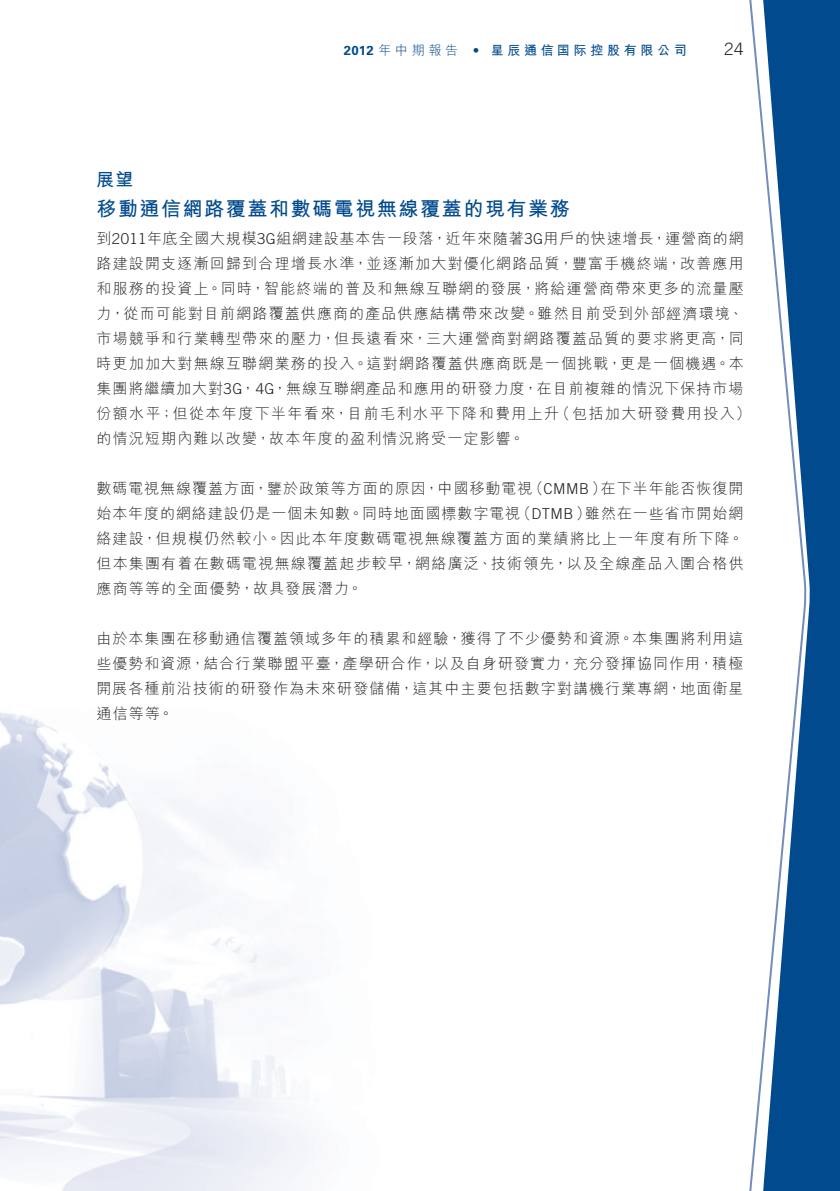
<style>
.page{position:relative;width:840px;height:1191px;background:#fff}
.page>*{position:absolute;margin:0;border:0;box-sizing:border-box;transform-origin:0 0}
.Heading_2{font:700 20px "M Hei HK";letter-spacing:.08em;color:#004a8d}
.Heading_1{font:700 18px "M Hei HK";color:#004a8d}
.t1{font:300 17px "Trade Gothic LT Std";color:#231f20}
.Body_Text{font:300 15px/25px "M Hei HK";letter-spacing:.08em;color:#231f20}
.Body_Text-2{font:300 15px "M Hei HK";letter-spacing:.06em;color:#231f20}
.Body_Text-3{font:300 15px "M Hei HK";letter-spacing:.05em;color:#231f20}
.Body_Text-4{font:300 15px "Trade Gothic LT Std";letter-spacing:.03em;color:#231f20}
.t2{font:700 13px "M Hei HK";letter-spacing:.28em;color:#004a8d}
.t3{font:300 13px "M Hei HK";letter-spacing:.28em;color:#004a8d}
.t4{font:700 13px "Univers LT Std";color:#004a8d}
.s1{font-family:"Univers LT Std";font-weight:700}
.s2{font-family:"M Hei HKS"}
.s3{font-family:"Trade Gothic LT Std"}
.s4{font-family:"M Hei HK"}
</style>
<div class="page">
<img style="left:1px;top:712px;width:314px;height:479px">
<svg style="left:749px;top:0;width:90px;height:1191px"></svg>
<img style="left:0;top:620px;width:1px;height:571px">
<p class="t3" style="left:344px;top:44px;width:116px"><span class="s1">2012</span>年中期報告</p>
<p class="t4" style="left:473px;top:43px;width:6px">•</p>
<p class="t2" style="left:490px;top:41px;width:197px">星辰通信<span class="s2">國際</span>控股有限公司</p>
<p class="t1" style="left:723px;top:39px;width:21px">24</p>
<p class="Heading_1" style="left:96px;top:166px;width:39px">展望</p>
<p class="Heading_2" style="left:96px;top:194px;width:474px">移動通信網路覆蓋和數碼電視無線覆蓋的現有業務</p>
<p class="Body_Text-3" style="left:96px;top:230px;width:648px">到<span class="s3">2011</span>年底全國大規模<span class="s3">3G</span>組網建設基本告一段落，近年來隨著<span class="s3">3G</span>用戶的快速增長，運營商的網</p>
<p class="Body_Text" style="left:96px;top:250px;width:648px">路建設開支逐漸回歸到合理增長水準，並逐漸加大對優化網路品質，豐富手機終端，改善應用</p>
<p class="Body_Text" style="left:96px;top:275px;width:648px">和服務的投資上。同時，智能終端的普及和無線互聯網的發展，將給運營商帶來更多的流量壓</p>
<p class="Body_Text" style="left:96px;top:300px;width:648px">力，從而可能對目前網路覆蓋供應商的產品供應結構帶來改變。雖然目前受到外部經濟環境、</p>
<p class="Body_Text" style="left:96px;top:325px;width:648px">市場競爭和行業轉型帶來的壓力，但長遠看來，三大運營商對網路覆蓋品質的要求將更高，同</p>
<p class="Body_Text" style="left:96px;top:350px;width:648px">時更加加大對無線互聯網業務的投入。這對網路覆蓋供應商既是一個挑戰，更是一個機遇。本</p>
<p class="Body_Text" style="left:96px;top:375px;width:648px">集團將繼續加大對 <span class="s3">G3</span> ，<span class="s3">4</span> ，<span class="s3">G</span> 無線互聯網產品和應用的研發力度，在目前複雜的情況下保持市場</p>
<p class="Body_Text" style="left:555px;top:400px;width:197px">（包括加大研發費用投入(</p>
<p class="Body_Text" style="left:96px;top:400px;width:464px">份額水平；但從本年度下半年看來，目前毛利水平下降和費用上升的情況短期內難以改變，故本年度的盈利情況將受一定影響。</p>
<p class="Body_Text-4" style="left:528px;top:479px;width:79px"><span class="s4">（</span>CMMB<span class="s4">）</span></p>
<p class="Body_Text-2" style="left:600px;top:480px;width:144px">在下半年能否恢復開</p>
<p class="Body_Text-2" style="left:96px;top:480px;width:437px">數碼電視無線覆蓋方面，鑒於政策等方面的原因，中國移動電視</p>
<p class="Body_Text" style="left:96px;top:500px;width:648px">始本年度的網絡建設仍是一個未知數。同時地面國標數字電視<br>絡建設，但規模仍然較小。因此本年度數碼電視無線覆蓋方面的業績將比上一年度有所下降。但本集團有着在數碼電視無線覆蓋起步較早，網絡廣泛、技術領先，以及全線產品入圍合格供應商等等的全面優勢，故具發展潛力。</p>
<p class="Body_Text" style="left:96px;top:625px;width:648px;text-align:justify">由於本集團在移動通信覆蓋領域多年的積累和經驗，獲得了不少優勢和資源。本集團將利用這些優勢和資源，結合行業聯盟平臺，產學研合作，以及自身研發實力，充分發揮協同作用，積極開展各種前沿技術的研發作為未來研發儲備，這其中主要包括數字對講機行業專網，地面衛星通信等等。</p>
<p class="Body_Text-2" style="left:585px;top:505px;width:159px">雖然在一些省市開始網</p>
<p class="Body_Text-4" style="left:516px;top:504px;width:76px"><span class="s4">（</span>DTMB<span class="s4">）</span></p>
</div>
